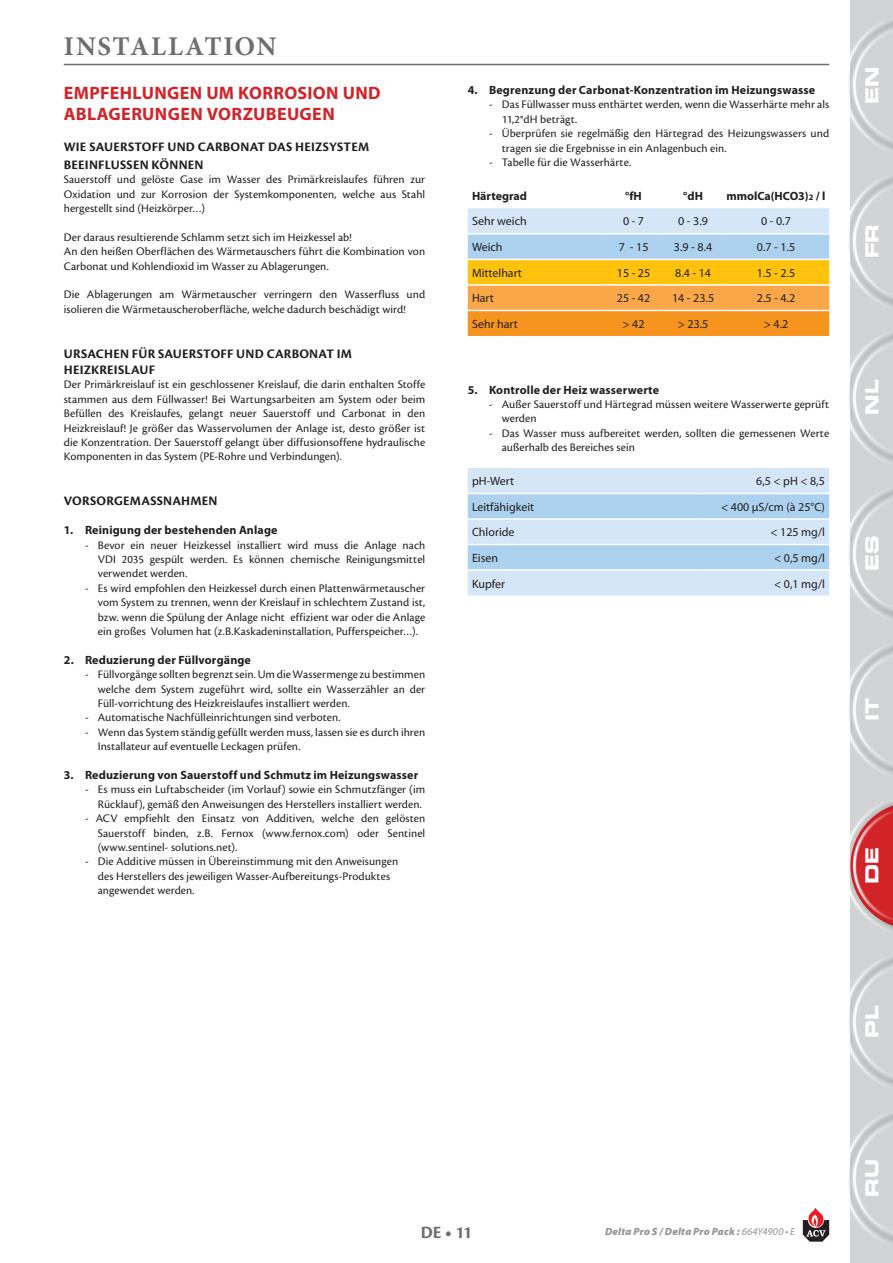
<style>
.page{position:relative;width:893px;height:1263px;background:#fff}
.page>*{position:absolute;margin:0;border:0;box-sizing:border-box;transform-origin:0 0}
.t1{font:700 27px "Minion Pro";letter-spacing:.055em;color:#6d6e71}
.t2{font:700 18px/21.6px "Myriad Pro";letter-spacing:.02em;color:#d22329}
.t3{font:18px "Eurostile LT Std Bold Ex 2";letter-spacing:-.005em;color:#fff}
.t4{font:700 18px "Cronos Pro";color:#6d6e71}
.t5{font:700 13.5px/18px "Cronos Pro";letter-spacing:.015em;color:#231f20}
.t6{font:12px/14.4px "Cronos Pro";letter-spacing:.005em;color:#231f20}
.t7{font:700 12px "Myriad Pro";letter-spacing:.01em;color:#231f20}
.t8{font:12px "Myriad Pro";color:#231f20}
.t9{font:italic 900 10.5px "Myriad Pro";letter-spacing:.02em;color:#939598}
.s1{font-size:8.4px}
.s2{font-weight:400}
</style>
<div class="page">
<svg style="left:803px;top:1208px;width:26px;height:34px"></svg>
<div style="left:850px;top:0;width:43px;height:1263px;background:#d1d3d4"></div>
<div style="left:848px;top:20px;width:45px;height:131px;background:#231f20;opacity:.75"></div>
<div style="left:848px;top:177px;width:45px;height:130px;background:#231f20;opacity:.75"></div>
<div style="left:848px;top:1113px;width:45px;height:131px;background:#231f20;opacity:.75"></div>
<div style="left:848px;top:957px;width:45px;height:131px;background:#231f20;opacity:.75"></div>
<div style="left:848px;top:801px;width:45px;height:130px;background:#231f20;opacity:.75"></div>
<div style="left:848px;top:645px;width:45px;height:130px;background:#231f20;opacity:.75"></div>
<div style="left:848px;top:489px;width:45px;height:130px;background:#231f20;opacity:.75"></div>
<div style="left:848px;top:333px;width:45px;height:130px;background:#231f20;opacity:.75"></div>
<hr style="left:64px;top:64px;width:765px;height:1px;background:#6d6e71">
<svg style="left:468px;top:208px;width:361px;height:128px"></svg>
<hr style="left:468px;top:233px;width:136px;height:2px;background:#fff">
<hr style="left:604px;top:233px;width:59px;height:2px;background:#fff">
<hr style="left:663px;top:233px;width:60px;height:2px;background:#fff">
<hr style="left:723px;top:233px;width:106px;height:2px;background:#fff">
<hr style="left:468px;top:259px;width:136px;height:1px;background:#fff">
<hr style="left:604px;top:259px;width:59px;height:1px;background:#fff">
<hr style="left:663px;top:259px;width:60px;height:1px;background:#fff">
<hr style="left:723px;top:259px;width:106px;height:1px;background:#fff">
<hr style="left:468px;top:284px;width:136px;height:2px;background:#fff">
<hr style="left:604px;top:284px;width:59px;height:2px;background:#fff">
<hr style="left:663px;top:284px;width:60px;height:2px;background:#fff">
<hr style="left:723px;top:284px;width:106px;height:2px;background:#fff">
<hr style="left:468px;top:310px;width:136px;height:1px;background:#fff">
<hr style="left:604px;top:310px;width:59px;height:1px;background:#fff">
<hr style="left:663px;top:310px;width:60px;height:1px;background:#fff">
<hr style="left:723px;top:310px;width:106px;height:1px;background:#fff">
<div style="left:468px;top:468px;width:361px;height:127px;background:#d4e6f7"></div>
<svg style="left:468px;top:494px;width:361px;height:75px"></svg>
<hr style="left:468px;top:493px;width:234px;height:1px;background:#fff">
<hr style="left:702px;top:493px;width:127px;height:1px;background:#fff">
<hr style="left:468px;top:518px;width:234px;height:2px;background:#fff">
<hr style="left:702px;top:518px;width:127px;height:2px;background:#fff">
<hr style="left:468px;top:544px;width:234px;height:1px;background:#fff">
<hr style="left:702px;top:544px;width:127px;height:1px;background:#fff">
<hr style="left:468px;top:569px;width:234px;height:2px;background:#fff">
<hr style="left:702px;top:569px;width:127px;height:2px;background:#fff">
<h1 class="t1" style="left:64px;top:28px;width:214px">INSTALLATION</h1>
<h2 class="t2" style="left:64px;top:81px;width:318px">EMPFEHLUNGEN UM KORROSION UND<br>ABLAGERUNGEN VORZUBEUGEN</h2>
<p class="t5" style="left:64px;top:138px;width:307px">WIE SAUERSTOFF UND CARBONAT DAS HEIZSYSTEM<br>BEEINFLUSSEN KÖNNEN</p>
<p class="t6" style="left:64px;top:172px;width:363px;text-align:justify">Sauerstoff und gelöste Gase im Wasser des Primärkreislaufes führen zur Oxidation und zur Korrosion der Systemkomponenten, welche aus Stahl hergestellt sind (Heizkörper…)</p>
<p class="t6" style="left:64px;top:230px;width:363px">Der daraus resultierende Schlamm setzt sich im Heizkessel ab!<br>An den heißen Oberflächen des Wärmetauschers führt die Kombination von<br>Carbonat und Kohlendioxid im Wasser zu Ablagerungen.</p>
<p class="t6" style="left:64px;top:287px;width:363px">Die Ablagerungen am Wärmetauscher verringern den Wasserfluss und isolieren die Wärmetauscheroberfläche, welche dadurch beschädigt wird!</p>
<p class="t5" style="left:64px;top:346px;width:290px;line-height:16.2px">URSACHEN FÜR SAUERSTOFF UND CARBONAT IM<br>HEIZKREISLAUF</p>
<p class="t6" style="left:64px;top:377px;width:363px;text-align:justify">Der Primärkreislauf ist ein geschlossener Kreislauf, die darin enthalten Stoffe stammen aus dem Füllwasser! Bei Wartungsarbeiten am System oder beim Befüllen des Kreislaufes, gelangt neuer Sauerstoff und Carbonat in den Heizkreislauf! Je größer das Wasservolumen der Anlage ist, desto größer ist die Konzentration. Der Sauerstoff gelangt über diffusionsoffene hydraulische Komponenten in das System (PE-Rohre und Verbindungen).</p>
<p class="t5" style="left:64px;top:492px;width:155px">VORSORGEMASSNAHMEN</p>
<p class="t7" style="left:64px;top:522px;width:215px">1. Reinigung der bestehenden Anlage</p>
<p class="t6" style="left:98px;top:538px;width:329px;text-align:justify;text-indent:-13px">- Bevor ein neuer Heizkessel installiert wird muss die Anlage nach VDI 2035 gespült werden. Es können chemische Reinigungsmittel verwendet werden.</p>
<p class="t6" style="left:98px;top:581px;width:329px;text-align:justify;text-indent:-13px">- Es wird empfohlen den Heizkessel durch einen Plattenwärmetauscher vom System zu trennen, wenn der Kreislauf in schlechtem Zustand ist, bzw. wenn die Spülung der Anlage nicht effizient war oder die Anlage ein großes Volumen hat (z.B.Kaskadeninstallation, Pufferspeicher…).</p>
<p class="t7" style="left:64px;top:652px;width:189px">2. Reduzierung der Füllvorgänge</p>
<p class="t6" style="left:98px;top:667px;width:329px;text-align:justify;text-indent:-13px">- Füllvorgänge sollten begrenzt sein. Um die Wassermenge zu bestimmen welche dem System zugeführt wird, sollte ein Wasserzähler an der Füll-vorrichtung des Heizkreislaufes installiert werden.</p>
<p class="t6" style="left:85px;top:710px;width:257px">- Automatische Nachfülleinrichtungen sind verboten.</p>
<p class="t6" style="left:98px;top:725px;width:329px;text-indent:-13px">- Wenn das System ständig gefüllt werden muss, lassen sie es durch ihren<br>Installateur auf eventuelle Leckagen prüfen.</p>
<p class="t7" style="left:64px;top:767px;width:356px">3. Reduzierung von Sauerstoff und Schmutz im Heizungswasser</p>
<p class="t6" style="left:85px;top:782px;width:342px;text-align:right">- Es muss ein Luftabscheider (im Vorlauf) sowie ein Schmutzfänger (im<br>Rücklauf), gemäß den Anweisungen des Herstellers installiert werden.</p>
<p class="t6" style="left:98px;top:811px;width:329px;text-align:justify;text-indent:-13px">- ACV empfiehlt den Einsatz von Additiven, welche den gelösten Sauerstoff binden, z.B. Fernox (www.fernox.com) oder Sentinel (www.sentinel- solutions.net).</p>
<p class="t6" style="left:98px;top:854px;width:302px;text-indent:-13px">- Die Additive müssen in Übereinstimmung mit den Anweisungen des Herstellers des jeweiligen Wasser-Aufbereitungs-Produktes angewendet werden.</p>
<p class="t7" style="left:468px;top:82px;width:349px">4. Begrenzung der Carbonat-Konzentration im Heizungswasse</p>
<p class="t6" style="left:502px;top:98px;width:329px;text-indent:-13px">- Das Füllwasser muss enthärtet werden, wenn die Wasserhärte mehr als<br>11,2°dH beträgt.</p>
<p class="t6" style="left:502px;top:126px;width:329px;text-indent:-13px">- Überprüfen sie regelmäßig den Härtegrad des Heizungswassers und tragen sie die Ergebnisse in ein Anlagenbuch ein.</p>
<p class="t6" style="left:489px;top:155px;width:144px">- Tabelle für die Wasserhärte.</p>
<p class="t7" style="left:472px;top:188px;width:57px">Härtegrad</p>
<p class="t7" style="left:625px;top:188px;width:18px">°fH</p>
<p class="t7" style="left:683px;top:188px;width:21px">°dH</p>
<p class="t7" style="left:727px;top:188px;width:100px">mmolCa(HCO3)<span class="s1">2</span> / l</p>
<p class="t8" style="left:472px;top:214px;width:56px">Sehr weich</p>
<p class="t8" style="left:623px;top:214px;width:23px">0 - 7</p>
<p class="t8" style="left:678px;top:214px;width:31px">0 - 3.9</p>
<p class="t8" style="left:761px;top:214px;width:31px">0 - 0.7</p>
<p class="t8" style="left:472px;top:240px;width:32px">Weich</p>
<p class="t8" style="left:619px;top:240px;width:31px">7 - 15</p>
<p class="t8" style="left:674px;top:240px;width:40px">3.9 - 8.4</p>
<p class="t8" style="left:757px;top:240px;width:40px">0.7 - 1.5</p>
<p class="t8" style="left:472px;top:265px;width:51px">Mittelhart</p>
<p class="t8" style="left:617px;top:265px;width:35px">15 - 25</p>
<p class="t8" style="left:675px;top:265px;width:37px">8.4 - 14</p>
<p class="t8" style="left:757px;top:265px;width:40px">1.5 - 2.5</p>
<p class="t8" style="left:472px;top:291px;width:23px">Hart</p>
<p class="t8" style="left:617px;top:291px;width:35px">25 - 42</p>
<p class="t8" style="left:672px;top:291px;width:44px">14 - 23.5</p>
<p class="t8" style="left:757px;top:291px;width:40px">2.5 - 4.2</p>
<p class="t8" style="left:472px;top:317px;width:47px">Sehr hart</p>
<p class="t8" style="left:623px;top:317px;width:24px">&gt; 42</p>
<p class="t8" style="left:678px;top:317px;width:32px">&gt; 23.5</p>
<p class="t8" style="left:764px;top:317px;width:26px">&gt; 4.2</p>
<p class="t7" style="left:468px;top:382px;width:193px">5. Kontrolle der Heiz wasserwerte</p>
<p class="t6" style="left:502px;top:397px;width:329px;text-indent:-13px">- Außer Sauerstoff und Härtegrad müssen weitere Wasserwerte geprüft werden</p>
<p class="t6" style="left:502px;top:426px;width:329px;text-indent:-13px">- Das Wasser muss aufbereitet werden, sollten die gemessenen Werte außerhalb des Bereiches sein</p>
<p class="t8" style="left:472px;top:473px;width:44px">pH-Wert</p>
<p class="t8" style="left:756px;top:473px;width:70px">6,5 &lt; pH &lt; 8,5</p>
<p class="t8" style="left:472px;top:499px;width:64px">Leitfähigkeit</p>
<p class="t8" style="left:721px;top:499px;width:105px">&lt; 400 μS/cm (à 25°C)</p>
<p class="t8" style="left:472px;top:525px;width:44px">Chloride</p>
<p class="t8" style="left:771px;top:525px;width:56px">&lt; 125 mg/l</p>
<p class="t8" style="left:472px;top:550px;width:28px">Eisen</p>
<p class="t8" style="left:774px;top:550px;width:52px">&lt; 0,5 mg/l</p>
<p class="t8" style="left:472px;top:576px;width:35px">Kupfer</p>
<p class="t8" style="left:774px;top:576px;width:52px">&lt; 0,1 mg/l</p>
<h2 class="t3" style="left:859px;top:104px;width:39px;rotate:-90deg">EN</h2>
<h2 class="t3" style="left:859px;top:258px;width:36px;rotate:-90deg">FR</h2>
<h2 class="t3" style="left:859px;top:415px;width:36px;rotate:-90deg">NL</h2>
<h2 class="t3" style="left:859px;top:571px;width:37px;rotate:-90deg">ES</h2>
<h2 class="t3" style="left:859px;top:721px;width:25px;rotate:-90deg">IT</h2>
<h2 class="t3" style="left:859px;top:884px;width:38px;rotate:-90deg">DE</h2>
<h2 class="t3" style="left:859px;top:1038px;width:34px;rotate:-90deg">PL</h2>
<h2 class="t4" style="left:421px;top:1222px;width:53px">DE • 11</h2>
<p class="t9" style="left:605px;top:1224px;width:192px">Delta Pro S / Delta Pro Pack : <span class="s2">664Y4900 • E</span></p>
<h2 class="t3" style="left:859px;top:1197px;width:39px;rotate:-90deg">RU</h2>
</div>
